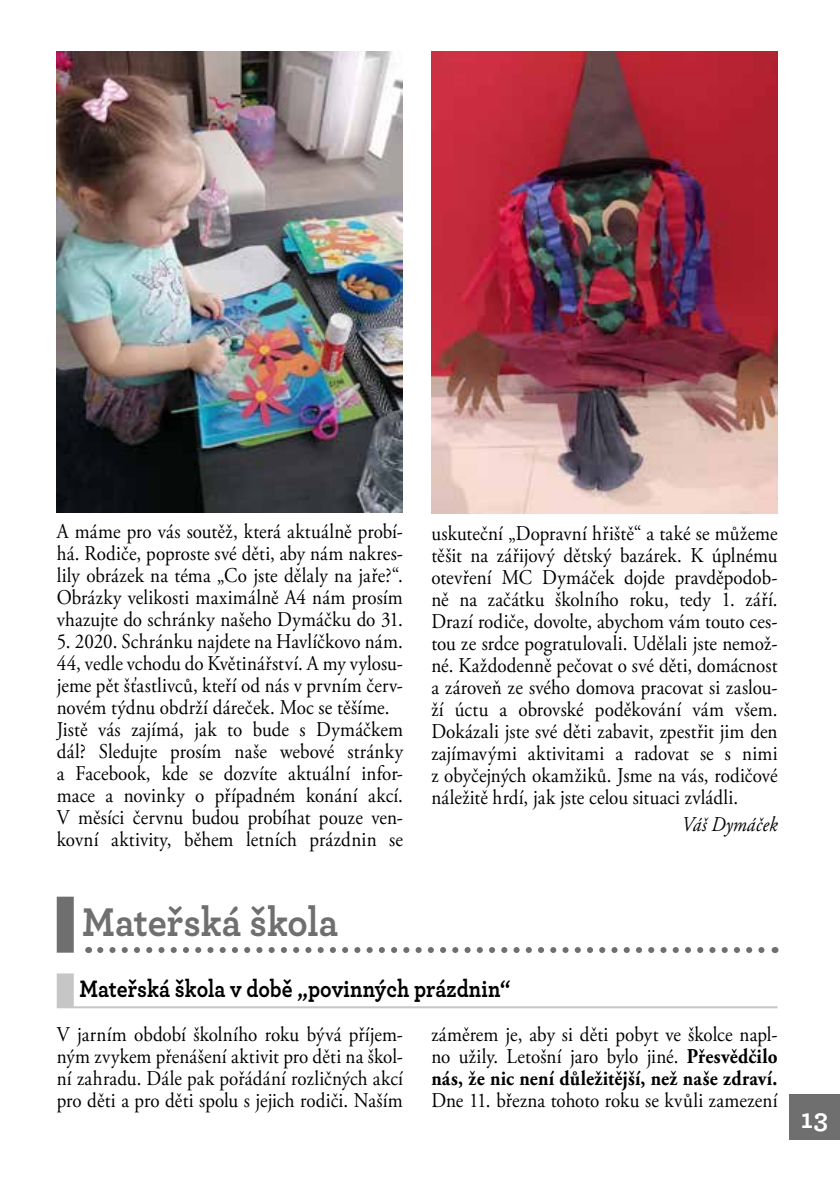
<style>
.page{position:relative;width:840px;height:1191px;background:#fff}
.page>*{position:absolute;margin:0;border:0;box-sizing:border-box;transform-origin:0 0}
.t1{font:700 42px "Archer";color:#706f6f;scale:.9 1}
.t2{font:700 28px "Archer";color:#fff}
.t3{font:700 25px "Archer";color:#000;scale:.87 1}
.t4{font:21px/22px "Adobe Garamond Pro";letter-spacing:.005em;color:#000;text-align:justify;scale:.9 1}
.t5{font:italic 21px "Adobe Garamond Pro";letter-spacing:.01em;color:#000;scale:.9 1}
.s1{font-weight:700}
</style>
<div class="page">
<div style="left:788px;top:1094px;width:51px;height:46px;background:#706f6f"></div>
<div style="left:57px;top:896px;width:17px;height:56px;background:#706f6f"></div>
<svg style="left:100px;top:947px;width:665px;height:6px"></svg>
<div style="left:57px;top:973px;width:17px;height:34px;background:#c6c6c6"></div>
<hr style="left:57px;top:1006px;width:720px;height:2px;background:#c6c6c6">
<img style="left:57px;top:51px;width:346px;height:461px">
<img style="left:431px;top:51px;width:346px;height:462px">
<p class="t4" style="left:57px;top:521px;width:386px">A máme pro vás soutěž, která aktuálně probí&shy;há. Rodiče, poproste své děti, aby nám nakres&shy;lily obrázek na téma „Co jste dělaly na jaře?“.<br>Obrázky velikosti maximálně A4 nám prosím vhazujte do schránky našeho Dymáčku do 31.</p>
<p class="t4" style="left:57px;top:631px;width:386px;text-align:left">5. 2020. Schránku najdete na Havlíčkovo nám.<br>44, vedle vchodu do Květinářství. A my vylosu&shy;jeme pět šťastlivců, kteří od nás v prvním červ&shy;novém týdnu obdrží dáreček. Moc se těšíme.<br>Jistě vás zajímá, jak to bude s Dymáčkem dál? Sledujte prosím naše webové stránky a Facebook, kde se dozvíte aktuální infor&shy;mace a novinky o případném konání akcí.<br>V měsíci červnu budou probíhat pouze ven&shy;kovní aktivity, během letních prázdnin se</p>
<h1 class="t1" style="left:82px;top:888px;width:285px">Mateřská škola</h1>
<p class="t4" style="left:431px;top:522px;width:386px">uskuteční „Dopravní hřiště“ a také se můžeme těšit na zářijový dětský bazárek. K úplnému otevření MC Dymáček dojde pravděpodob&shy;ně na začátku školního roku, tedy 1. září.<br>Drazí rodiče, dovolte, abychom vám touto ces&shy;tou ze srdce pogratulovali. Udělali jste nemož&shy;né. Každodenně pečovat o své děti, domácnost a zároveň ze svého domova pracovat si zaslou&shy;ží úctu a obrovské poděkování vám všem.<br>Dokázali jste své děti zabavit, zpestřit jim den zajímavými aktivitami a radovat se s nimi z obyčejných okamžiků. Jsme na vás, rodičové náležitě hrdí, jak jste celou situaci zvládli.</p>
<p class="t5" style="left:681px;top:812px;width:108px">Váš Dymáček</p>
<p class="t3" style="left:79px;top:969px;width:496px">Mateřská škola v době „povinných prázdnin“</p>
<p class="t4" style="left:57px;top:1024px;width:386px">V jarním období školního roku bývá příjem&shy;ným zvykem přenášení aktivit pro děti na škol&shy;ní zahradu. Dále pak pořádání rozličných akcí pro děti a pro děti spolu s jejich rodiči. Naším</p>
<p class="t4" style="left:431px;top:1024px;width:386px">záměrem je, aby si děti pobyt ve školce napl&shy;no užily. Letošní jaro bylo jiné. <span class="s1">Přesvědčilo nás, že nic není důležitější, než naše zdraví.</span></p>
<p class="t4" style="left:431px;top:1090px;width:386px">Dne 11. března tohoto roku se kvůli zamezení</p>
<h2 class="t2" style="left:800px;top:1097px;width:29px">13</h2>
</div>
